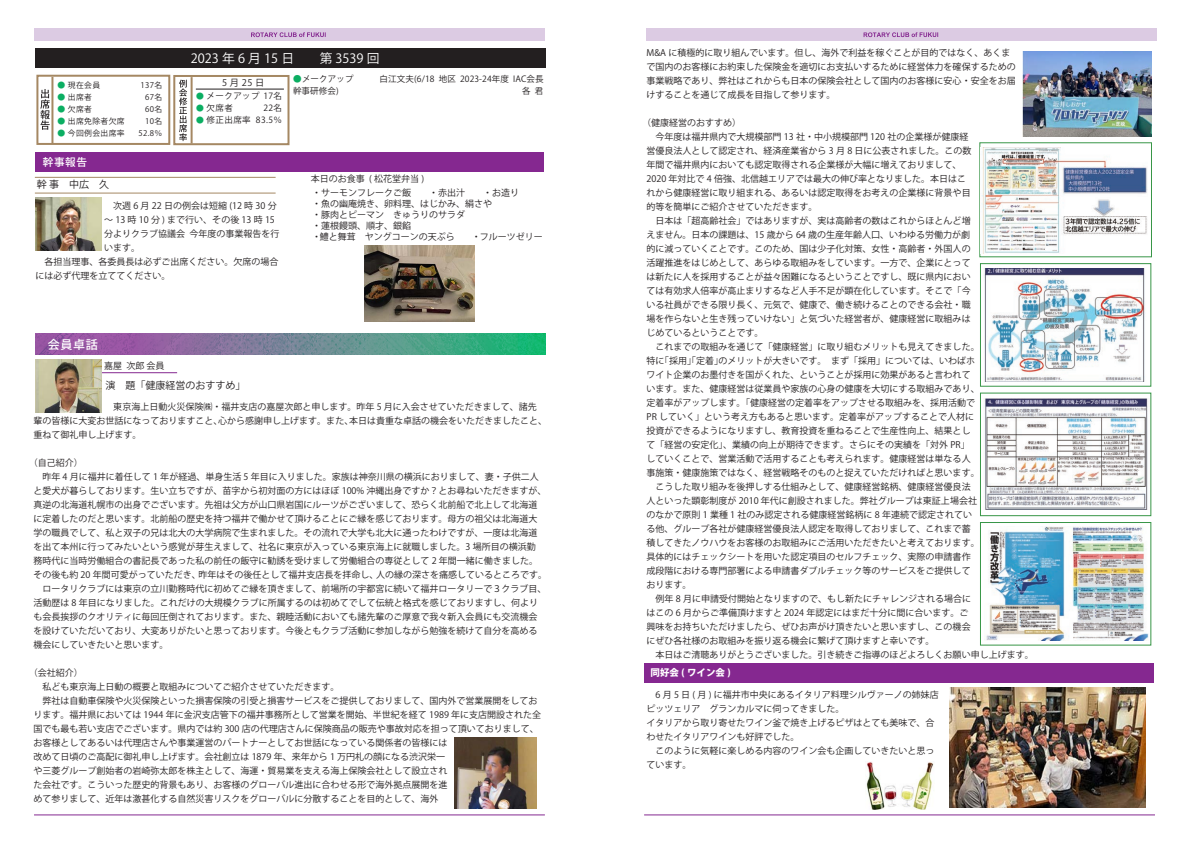
<style>
.page{position:relative;width:1191px;height:842px;background:#fff}
.page>*{position:absolute;margin:0;border:0;box-sizing:border-box;transform-origin:0 0}
.t1{font:12.8px "Koz Go Pr 6 N";color:#fff}
.t2{font:500 12px "Koz Go Pr 6 N";color:#fff}
.t3{font:500 10.6px "Koz Go Pr 6 N";color:#fff}
.t4{font:10px "Koz Go Pro";color:#231f20}
.t5{font:10px "Koz Go Pr 6 N";color:#231f20}
.t6{font:800 9.5px "Koz Go Pro";color:#fff}
.t7{font:9.2px "Koz Go Pr 6 N";letter-spacing:.3em;color:#231f20}
.t8{font:9px/14px "Koz Go Pr 6 N";color:#231f20}
.t9{font:9px/14px "Koz Go Pro";color:#231f20}
.t10{font:8.5px/12px "Koz Go Pr 6 N";letter-spacing:.015em;color:#231f20}
.t11{font:8.5px "Koz Go Pr 6 N";letter-spacing:.05em;color:#231f20}
.t12{font:7.8px "Koz Go Pr 6 N";letter-spacing:.05em;color:#231f20}
.s1{color:#0bae62}
.s2{font-size:7.8px;color:#0bae62}
</style>
<div class="page">
<div style="left:34px;top:28px;width:510px;height:13px;background:#dccbe3"></div>
<svg style="left:251px;top:32px;width:75px;height:5px"></svg>
<div style="left:646px;top:28px;width:511px;height:13px;background:#dccbe3"></div>
<svg style="left:863px;top:32px;width:75px;height:5px"></svg>
<div style="left:979px;top:142px;width:173px;height:115px;border:1px solid #389647"></div>
<div style="left:980px;top:263px;width:171px;height:124px;border:1px solid #389647"></div>
<div style="left:980px;top:393px;width:171px;height:123px;border:1px solid #389647"></div>
<hr style="left:34px;top:814px;width:511px;height:1px;background:#852890">
<hr style="left:644px;top:814px;width:511px;height:1px;background:#852890">
<div style="left:36px;top:75px;width:134px;height:70px;border:2px solid #a58863"></div>
<svg style="left:40px;top:89px;width:10px;height:41px"></svg>
<hr style="left:51px;top:77px;width:2px;height:66px;background:#a58863">
<div style="left:173px;top:75px;width:116px;height:70px;border:2px solid #a58863"></div>
<svg style="left:179px;top:80px;width:8px;height:61px"></svg>
<hr style="left:191px;top:77px;width:2px;height:66px;background:#a58863">
<hr style="left:196px;top:89px;width:88px;height:1px;background:#231f20">
<div style="left:35px;top:48px;width:510px;height:20px;background:#231f20"></div>
<img style="left:35px;top:333px;width:510px;height:22px">
<hr style="left:101px;top:372px;width:76px;height:1px;background:#852890">
<div style="left:36px;top:152px;width:508px;height:19px;background:#852890"></div>
<hr style="left:35px;top:193px;width:241px;height:1px;background:#a58863">
<hr style="left:35px;top:177px;width:241px;height:1px;background:#a58863">
<img style="left:35px;top:198px;width:66px;height:53px">
<img style="left:36px;top:360px;width:65px;height:53px">
<img style="left:454px;top:738px;width:82px;height:71px">
<img style="left:1022px;top:51px;width:129px;height:86px">
<img style="left:984px;top:399px;width:164px;height:111px">
<div style="left:980px;top:522px;width:171px;height:124px;border:1px solid #389647"></div>
<img style="left:986px;top:526px;width:162px;height:115px">
<img style="left:984px;top:269px;width:161px;height:112px">
<img style="left:980px;top:147px;width:167px;height:107px">
<img style="left:866px;top:762px;width:68px;height:48px">
<img style="left:949px;top:687px;width:196px;height:121px">
<img style="left:364px;top:246px;width:110px;height:75px">
<div style="left:644px;top:663px;width:509px;height:20px;background:#852890"></div>
<p class="t12" style="left:57px;top:81px;width:44px"><span class="s1">●</span> 現在会員</p>
<p class="t12" style="left:140px;top:81px;width:23px">137名</p>
<p class="t12" style="left:57px;top:93px;width:36px"><span class="s1">●</span> 出席者</p>
<p class="t12" style="left:145px;top:93px;width:19px">67名</p>
<p class="t12" style="left:57px;top:105px;width:36px"><span class="s1">●</span> 欠席者</p>
<p class="t12" style="left:145px;top:105px;width:19px">60名</p>
<p class="t12" style="left:57px;top:117px;width:69px"><span class="s1">●</span> 出席免除者欠席</p>
<p class="t12" style="left:145px;top:117px;width:19px">10名</p>
<p class="t12" style="left:57px;top:129px;width:69px"><span class="s1">●</span> 今回例会出席率</p>
<p class="t12" style="left:138px;top:129px;width:25px">52.8％</p>
<p class="t3" style="left:43px;top:156px;width:46px">幹事報告</p>
<h1 class="t1" style="left:191px;top:51px;width:203px">2023 年 6 月 15 日　　第 3539 回　</h1>
<p class="t7" style="left:222px;top:77px;width:44px">5月25日</p>
<p class="t10" style="left:293px;top:74px;width:252px"><span class="s1">●</span>メークアップ　　　白江文夫(6/18 地区 2023-24年度 IAC会長幹事研修会)</p>
<p class="t10" style="left:522px;top:86px;width:23px">各 君</p>
<p class="t11" style="left:196px;top:92px;width:88px"><span class="s2">●</span> メークアップ 17名</p>
<p class="t10" style="left:196px;top:103px;width:38px"><span class="s2">●</span> 欠席者</p>
<p class="t10" style="left:263px;top:103px;width:20px">22名</p>
<p class="t10" style="left:196px;top:115px;width:88px"><span class="s2">●</span> 修正出席率 83.5％</p>
<p class="t5" style="left:37px;top:179px;width:74px">幹 事　中広　久</p>
<p class="t8" style="left:104px;top:199px;width:174px">　次週 6 月 22 日の例会は短縮 (12 時 30 分</p>
<p class="t8" style="left:104px;top:213px;width:172px">～ 13 時 10 分 ) まで行い、その後 13 時 15</p>
<p class="t8" style="left:104px;top:227px;width:177px">分よりクラブ協議会 今年度の事業報告を行</p>
<p class="t8" style="left:104px;top:241px;width:37px">います。</p>
<p class="t8" style="left:35px;top:255px;width:244px">　各担当理事、各委員長は必ずご出席ください。欠席の場合</p>
<p class="t8" style="left:35px;top:269px;width:136px">には必ず代理を立ててください。</p>
<h2 class="t2" style="left:48px;top:337px;width:51px">会員卓話</h2>
<p class="t9" style="left:311px;top:172px;width:210px;line-height:14.3px">本日のお食事 ( 松花堂弁当 )<br>・サーモンフレークご飯　　・赤出汁　　・お造り</p>
<p class="t9" style="left:312px;top:199px;width:232px;line-height:11px">・魚の幽庵焼き、卵料理、はじかみ、絹さや<br>・豚肉とピーマン　きゅうりのサラダ<br>・蓮根饅頭、順才、銀餡<br>・鱧と舞茸　ヤングコーンの天ぷら　　・フルーツゼリー</p>
<p class="t9" style="left:104px;top:359px;width:62px">嘉屋 次郎 会員</p>
<p class="t8" style="left:33px;top:400px;width:515px;text-indent:71px">　東京海上日動火災保険㈱・福井支店の嘉屋次郎と申します。昨年 5 月に入会させていただきまして、諸先輩の皆様に大変お世話になっておりますこと、心から感謝申し上げます。また、本日は貴重な卓話の機会をいただきましたこと、重ねて御礼申し上げます。</p>
<p class="t8" style="left:33px;top:456px;width:515px;text-indent:-4px">（自己紹介）<br>　昨年 4 月に福井に着任して 1 年が経過、単身生活 5 年目に入りました。家族は神奈川県の横浜におりまして、妻・子供二人と愛犬が暮らしております。生い立ちですが、苗字から初対面の方にはほぼ 100% 沖縄出身ですか？とお尋ねいただきますが、真逆の北海道札幌市の出身でございます。先祖は父方が山口県岩国にルーツがございまして、恐らく北前船で北上して北海道に定着したのだと思います。北前船の歴史を持つ福井で働かせて頂けることにご縁を感じております。母方の祖父は北海道大学の職員でして、私と双子の兄は北大の大学病院で生まれました。その流れで大学も北大に通ったわけですが、一度は北海道を出て本州に行ってみたいという感覚が芽生えまして、社名に東京が入っている東京海上に就職しました。3 場所目の横浜勤<br>務時代に当時労働組合の書記長であった私の前任の飯守に勧誘を受けまして労働組合の専従として 2 年間一緒に働きました。その後も約 20 年間可愛がっていただき、昨年はその後任として福井支店長を拝命し、人の縁の深さを痛感しているところです。　ロータリクラブには東京の立川勤務時代に初めてご縁を頂きまして、前場所の宇都宮に続いて福井ロータリーで３クラブ目、活動歴は 8 年目になりました。これだけの大規模クラブに所属するのは初めてでして伝統と格式を感じておりますし、何よりも会長挨拶のクオリティに毎回圧倒されております。また、親睦活動においても諸先輩のご厚意で我々新入会員にも交流機会を設けていただいており、大変ありがたいと思っております。今後ともクラブ活動に参加しながら勉強を続けて自分を高める機会にしていきたいと思います。</p>
<p class="t8" style="left:33px;top:666px;width:509px;text-indent:-4px">（会社紹介）<br>　私ども東京海上日動の概要と取組みについてご紹介させていただきます。<br>　弊社は自動車保険や火災保険といった損害保険の引受と損害サービスをご提供しておりまして、国内外で営業展開をしております。福井県においては 1944 年に金沢支店管下の福井事務所として営業を開始、半世紀を経て 1989 年に支店開設された全国でも最も若い支店でございます。県内では約 300 店の代理店さんに保険商品の販売や事故対応を担って頂いておりまして、お客様としてあるいは代理店さんや事業運営のパートナーとしてお世話になっている関係者の皆様には<br>改めて日頃のご高配に御礼申し上げます。会社創立は 1879 年、来年から 1 万円札の顔になる渋沢栄一<br>や三菱グループ創始者の岩崎弥太郎を株主として、海運・貿易業を支える海上保険会社として設立され<br>た会社です。こういった歴史的背景もあり、お客様のグローバル進出に合わせる形で海外拠点展開を進<br>めて参りまして、近年は激甚化する自然災害リスクをグローバルに分散することを目的として、海外</p>
<p class="t4" style="left:105px;top:379px;width:141px">演　題「健康経営のおすすめ」</p>
<p class="t8" style="left:646px;top:46px;width:370px">M&amp;A に積極的に取り組んでいます。但し、海外で利益を稼ぐことが目的ではなく、あくまで国内のお客様にお約束した保険金を適切にお支払いするために経営体力を確保するための事業戦略であり、弊社はこれからも日本の保険会社として国内のお客様に安心・安全をお届けすることを通じて成長を目指して参ります。</p>
<p class="t8" style="left:646px;top:116px;width:388px;text-indent:-4px">（健康経営のおすすめ）<br>　今年度は福井県内で大規模部門 13 社・中小規模部門 120 社の企業様が健康経<br>営優良法人として認定され、経済産業省から 3 月 8 日に公表されました。この数<br>年間で福井県内においても認定取得される企業様が大幅に増えておりまして、<br>2020 年対比で 4 倍強、北信越エリアでは最大の伸び率となりました。本日はこ<br>れから健康経営に取り組まれる、あるいは認定取得をお考えの企業様に背景や目<br>的等を簡単にご紹介させていただきます。<br>　日本は「超高齢社会」ではありますが、実は高齢者の数はこれからほとんど増<br>えません。日本の課題は、15 歳から 64 歳の生産年齢人口、いわゆる労働力が劇<br>的に減っていくことです。このため、国は少子化対策、女性・高齢者・外国人の<br>活躍推進をはじめとして、あらゆる取組みをしています。一方で、企業にとって<br>は新たに人を採用することが益々困難になるということですし、既に県内におい<br>ては有効求人倍率が高止まりするなど人手不足が顕在化しています。そこで「今<br>いる社員ができる限り長く、元気で、健康で、働き続けることのできる会社・職<br>場を作らないと生き残っていけない」と気づいた経営者が、健康経営に取組みは<br>じめているということです。<br>　これまでの取組みを通じて「健康経営」に取り組むメリットも見えてきました。<br>特に｢採用｣｢定着｣のメリットが大きいです｡　まず「採用」については、いわばホ<br>ワイト企業のお墨付きを国がくれた、ということが採用に効果があると言われて<br>います。また、健康経営は従業員や家族の心身の健康を大切にする取組みであり、<br>定着率がアップします。「健康経営の定着率をアップさせる取組みを、採用活動で<br>PR していく」という考え方もあると思います。定着率がアップすることで人材に<br>投資ができるようになりますし、教育投資を重ねることで生産性向上、結果とし<br>て「経営の安定化」、業績の向上が期待できます。さらにその実績を「対外 PR」<br>していくことで、営業活動で活用することも考えられます。健康経営は単なる人<br>事施策・健康施策ではなく、経営戦略そのものと捉えていただければと思います。<br>　こうした取り組みを後押しする仕組みとして、健康経営銘柄、健康経営優良法<br>人といった顕彰制度が 2010 年代に創設されました。弊社グループは東証上場会社<br>のなかで原則 1 業種 1 社のみ認定される健康経営銘柄に 8 年連続で認定されてい<br>る他、グループ各社が健康経営優良法人認定を取得しておりまして、これまで蓄<br>積してきたノウハウをお客様のお取組みにご活用いただきたいと考えております。<br>具体的にはチェックシートを用いた認定項目のセルフチェック、実際の申請書作<br>成段階における専門部署による申請書ダブルチェック等のサービスをご提供して<br>おります。<br>　例年 8 月に申請受付開始となりますので、もし新たにチャレンジされる場合に<br>はこの 6 月からご準備頂けますと 2024 年認定にはまだ十分に間に合います。ご<br>興味をお持ちいただけましたら、ぜひお声がけ頂きたいと思いますし、この機会<br>にぜひ各社様のお取組みを振り返る機会に繋げて頂けますと幸いです。<br>　本日はご清聴ありがとうございました。引き続きご指導のほどよろしくお願い申し上げます。</p>
<p class="t6" style="left:650px;top:666px;width:82px">同好会 ( ワイン会 )</p>
<p class="t9" style="left:646px;top:688px;width:294px">　6 月 5 日 ( 月 ) に福井市中央にあるイタリア料理シルヴァーノの姉妹店ピッツェリア　グランカルマに伺ってきました。<br>イタリアから取り寄せたワイン釜で焼き上げるピザはとても美味で、合わせたイタリアワインも好評でした。<br>　このように気軽に楽しめる内容のワイン会も企画していきたいと思っています。</p>
</div>
